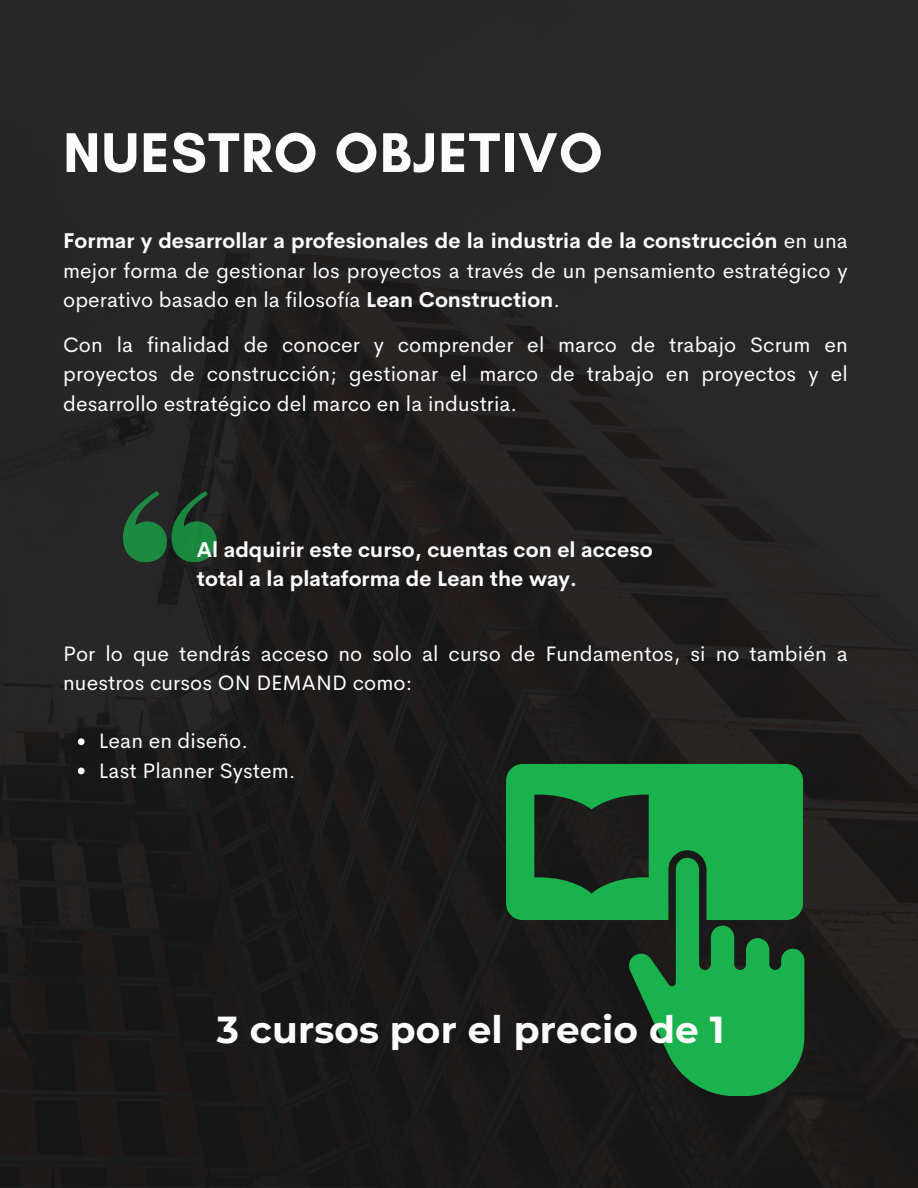
<style>
.page{position:relative;width:918px;height:1188px;background:#fff}
.page>*{position:absolute;margin:0;border:0;box-sizing:border-box;transform-origin:0 0}
.t1{font:700 57px "Glacial Indifference";letter-spacing:.025em;color:#fcfcfc}
.t2{font:700 37.5px "Montserrat";letter-spacing:.005em;color:#fcfcfc}
.t3{font:21px/29.2px "Cerebri Sans";letter-spacing:.005em;color:#fcfcfc;text-align:justify}
.t4{font:700 21px/29.2px "Cerebri Sans";letter-spacing:.005em;color:#fcfcfc}
.s1{font-weight:700}
</style>
<div class="page">
<img style="left:0;top:0;width:918px;height:1188px">
<svg style="left:123px;top:491px;width:93px;height:71px"></svg>
<svg style="left:506px;top:764px;width:297px;height:156px;fill:#1ab24c"></svg>
<svg style="left:628px;top:858px;width:176px;height:238px"></svg>
<svg style="left:78px;top:738px;width:7px;height:7px"></svg>
<svg style="left:78px;top:768px;width:7px;height:6px"></svg>
<h1 class="t1" style="left:63px;top:118px;width:541px">NUESTRO OBJETIVO</h1>
<p class="t3" style="left:63px;top:226px;width:786px"><span class="s1">Formar y desarrollar a profesionales de la industria de la construcción</span> en una mejor forma de gestionar los proyectos a través de un pensamiento estratégico y operativo basado en la filosofía <span class="s1">Lean Construction</span>.</p>
<p class="t3" style="left:63px;top:330px;width:786px">Con la finalidad de conocer y comprender el marco de trabajo Scrum en proyectos de construcción; gestionar el marco de trabajo en proyectos y el desarrollo estratégico del marco en la industria.</p>
<p class="t4" style="left:197px;top:535px;width:457px">Al adquirir este curso, cuentas con el acceso total a la plataforma de Lean the way.</p>
<h3 class="t3" style="left:63px;top:639px;width:786px">Por lo que tendrás acceso no solo al curso de Fundamentos, si no también a nuestros cursos ON DEMAND como:</h3>
<p class="t3" style="left:99px;top:726px;width:151px">Lean en diseño.</p>
<p class="t3" style="left:99px;top:756px;width:198px">Last Planner System.</p>
<p class="t2" style="left:217px;top:1007px;width:509px">3 cursos por el precio de 1</p>
</div>
